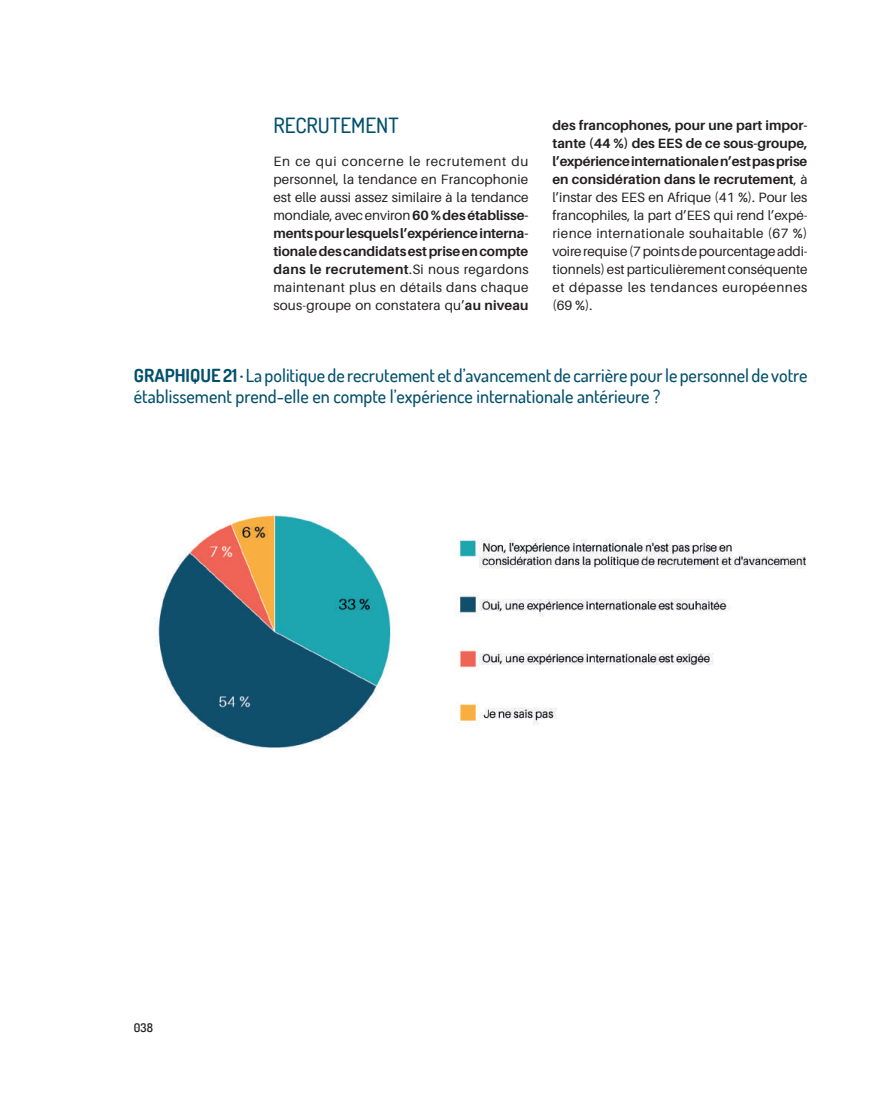
<style>
.page{position:relative;width:893px;height:1106px;background:#fff}
.page>*{position:absolute;margin:0;border:0;box-sizing:border-box;transform-origin:0 0}
.t1{font:500 21px "Dosis";color:#004f6b}
.t2{font:500 18px/21.6px "Dosis";color:#004f6b}
.t3{font:13.5px/18px "Aileron";letter-spacing:.02em;color:#231f20;text-align:justify}
.t4{font:600 12px "Dosis";color:#231f20}
.s1{font-weight:700}
</style>
<div class="page">
<img style="left:156px;top:515px;width:649px;height:232px">
<h1 class="t1" style="left:273px;top:112px;width:127px">RECRUTEMENT</h1>
<p class="t3" style="left:273px;top:152px;width:257px">En ce qui concerne le recrutement du personnel, la tendance en Francophonie est elle aussi assez similaire à la tendance mondiale, avec environ <span class="s1">60% des établisse&shy;ments pour lesquels l’expérience interna&shy;tionale des candidats est prise en compte dans le recrutement</span>.Si nous regardons maintenant plus en détails dans chaque sous-groupe on constatera qu’<span class="s1">au niveau</span></p>
<p class="t3" style="left:552px;top:116px;width:257px"><span class="s1">des francophones, pour une part impor&shy;tante (44 %) des EES de ce sous-groupe, l’expérience internationale n’est pas prise en considération dans le recrutement</span>, à l’instar des EES en Afrique (41 %). Pour les francophiles, la part d’EES qui rend l’expé&shy;rience internationale souhaitable (67 %) voire requise (7 points de pourcentage addi&shy;tionnels) est particulièrement conséquente et dépasse les tendances européennes (69 %).</p>
<h2 class="t2" style="left:134px;top:364px;width:675px"><span class="s1">GRAPHIQUE 21 ·</span> La politique de recrutement et d’avancement de carrière pour le personnel de votre établissement prend-elle en compte l’expérience internationale antérieure ?</h2>
<p class="t4" style="left:134px;top:1020px;width:20px">038</p>
</div>
